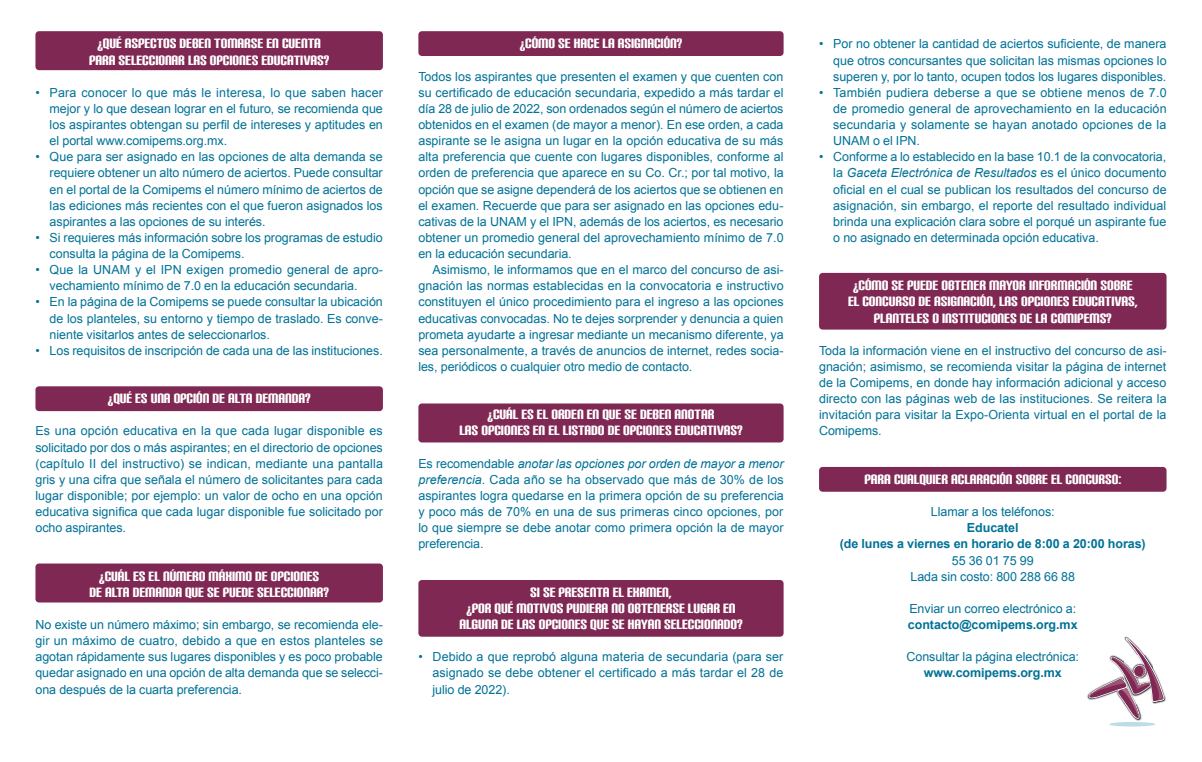
<style>
.page{position:relative;width:1202px;height:762px;background:#fff}
.page>*{position:absolute;margin:0;border:0;box-sizing:border-box;transform-origin:0 0}
._01_Título{font:16.25px "Carbon Block";letter-spacing:-.005em;color:#fff}
._02_Párrafo_sin_sang{font:12.5px/16.1px "Arial";color:#007297;text-align:justify}
._04_Inciso{font:12.5px/16.1px "Arial";letter-spacing:-.005em;color:#007297;text-align:justify}
._03_Párrafo_con_sang{font:12.5px/16.1px "Arial";letter-spacing:-.005em;color:#007297;text-align:justify}
._04_Inciso-2{font:700 12.5px "Arial";letter-spacing:-.005em;color:#007297}
.s1{font-style:italic}
</style>
<div class="page">
<div style="left:819px;top:273px;width:347px;height:57px;background:#802854;border-radius:4px"></div>
<div style="left:819px;top:467px;width:347px;height:25px;background:#802854;border-radius:4px"></div>
<div style="left:418px;top:403px;width:365px;height:39px;background:#802854;border-radius:4px"></div>
<div style="left:418px;top:580px;width:365px;height:57px;background:#802854;border-radius:4px"></div>
<div style="left:35px;top:386px;width:348px;height:25px;background:#802854;border-radius:4px"></div>
<div style="left:418px;top:31px;width:365px;height:25px;background:#802854;border-radius:4px"></div>
<div style="left:35px;top:563px;width:348px;height:39px;background:#802854;border-radius:4px"></div>
<div style="left:35px;top:31px;width:348px;height:39px;background:#802854;border-radius:4px"></div>
<hr style="left:1108px;top:722px;width:47px;height:4px;background:#bbdde8;border-radius:50%">
<img style="left:1124px;top:636px;width:42px;height:66px">
<svg style="left:1087px;top:638px;width:77px;height:82px"></svg>
<p class="_01_Título" style="left:97px;top:36px;width:225px">¿QUÉ ASPECTOS DEBEN TOMARSE EN CUENTA</p>
<p class="_01_Título" style="left:89px;top:52px;width:242px">PARA SELECCIONAR LAS OPCIONES EDUCATIVAS?</p>
<p class="_04_Inciso" style="left:50px;top:84px;width:335px;text-indent:-14px">• Para conocer lo que más le interesa, lo que saben hacer mejor y lo que desean lograr en el futuro, se recomienda que los aspirantes obtengan su perfil de intereses y aptitudes en el portal www.comipems.org.mx.</p>
<p class="_04_Inciso" style="left:50px;top:149px;width:335px;text-indent:-14px">• Que para ser asignado en las opciones de alta demanda se requiere obtener un alto número de aciertos. Puede consultar en el portal de la Comipems el número mínimo de aciertos de las ediciones más recientes con el que fueron asignados los aspirantes a las opciones de su interés.</p>
<p class="_04_Inciso" style="left:50px;top:230px;width:334px;text-indent:-14px">• Si requieres más información sobre los programas de estudio consulta la página de la Comipems.</p>
<p class="_04_Inciso" style="left:50px;top:262px;width:335px;text-indent:-14px">• Que la UNAM y el IPN exigen promedio general de apro&shy;vechamiento mínimo de 7.0 en la educación secundaria.</p>
<p class="_04_Inciso" style="left:50px;top:294px;width:334px;text-indent:-14px">• En la página de la Comipems se puede consultar la ubicación de los planteles, su entorno y tiempo de traslado. Es conve&shy;niente visitarlos antes de seleccionarlos.</p>
<p class="_04_Inciso" style="left:35px;top:342px;width:349px">• Los requisitos de inscripción de cada una de las instituciones.</p>
<p class="_01_Título" style="left:108px;top:391px;width:204px">¿QUÉ ES UNA OPCIÓN DE ALTA DEMANDA?</p>
<p class="_02_Párrafo_sin_sang" style="left:35px;top:423px;width:349px">Es una opción educativa en la que cada lugar disponible es solicitado por dos o más aspirantes; en el directorio de opciones (capítulo II del instructivo) se indican, mediante una pantalla gris y una cifra que señala el número de solicitantes para cada lugar disponible; por ejemplo: un valor de ocho en una opción educativa significa que cada lugar disponible fue solicitado por ocho aspirantes.</p>
<p class="_01_Título" style="left:99px;top:568px;width:221px">¿CUÁL ES EL NÚMERO MÁXIMO DE OPCIONES</p>
<p class="_01_Título" style="left:90px;top:584px;width:241px">DE ALTA DEMANDA QUE SE PUEDE SELECCIONAR?</p>
<p class="_02_Párrafo_sin_sang" style="left:35px;top:617px;width:349px">No existe un número máximo; sin embargo, se recomienda ele&shy;gir un máximo de cuatro, debido a que en estos planteles se agotan rápidamente sus lugares disponibles y es poco probable quedar asignado en una opción de alta demanda que se selecci&shy;ona después de la cuarta preferencia.</p>
<p class="_01_Título" style="left:519px;top:36px;width:164px">¿CÓMO SE HACE LA ASIGNACIÓN?</p>
<p class="_02_Párrafo_sin_sang" style="left:418px;top:68px;width:367px">Todos los aspirantes que presenten el examen y que cuenten con su certificado de educación secundaria, expedido a más tardar el día 28 de julio de 2022, son ordenados según el número de aciertos obtenidos en el examen (de mayor a menor). En ese orden, a cada aspirante se le asigna un lugar en la opción educativa de su más alta preferencia que cuente con lugares disponibles, conforme al orden de preferencia que aparece en su Co. Cr.; por tal motivo, la opción que se asigne dependerá de los aciertos que se obtienen en el examen. Recuerde que para ser asignado en las opciones edu&shy;cativas de la UNAM y el IPN, además de los aciertos, es necesario obtener un promedio general del aprovechamiento mínimo de 7.0 en la educación secundaria.</p>
<p class="_03_Párrafo_con_sang" style="left:418px;top:262px;width:367px;text-indent:14px">Asimismo, le informamos que en el marco del concurso de asi&shy;gnación las normas establecidas en la convocatoria e instructivo constituyen el único procedimiento para el ingreso a las opciones educativas convocadas. No te dejes sorprender y denuncia a quien prometa ayudarte a ingresar mediante un mecanismo diferente, ya sea personalmente, a través de anuncios de internet, redes socia&shy;les, periódicos o cualquier otro medio de contacto.</p>
<p class="_01_Título" style="left:487px;top:407px;width:228px">¿CUÁL ES EL ORDEN EN QUE SE DEBEN ANOTAR</p>
<p class="_01_Título" style="left:459px;top:423px;width:285px">LAS OPCIONES EN EL LISTADO DE OPCIONES EDUCATIVAS?</p>
<p class="_02_Párrafo_sin_sang" style="left:418px;top:455px;width:367px">Es recomendable <span class="s1">anotar las opciones por orden de mayor a menor preferencia</span>. Cada año se ha observado que más de 30% de los aspirantes logra quedarse en la primera opción de su preferencia y poco más de 70% en una de sus primeras cinco opciones, por lo que siempre se debe anotar como primera opción la de mayor preferencia.</p>
<p class="_01_Título" style="left:530px;top:584px;width:143px">SI SE PRESENTA EL EXAMEN,</p>
<p class="_01_Título" style="left:466px;top:600px;width:271px">¿POR QUÉ MOTIVOS PUDIERA NO OBTENERSE LUGAR EN</p>
<p class="_01_Título" style="left:459px;top:616px;width:284px">ALGUNA DE LAS OPCIONES QUE SE HAYAN SELECCIONADO?</p>
<p class="_04_Inciso" style="left:432px;top:649px;width:352px;text-indent:-14px">• Debido a que reprobó alguna materia de secundaria (para ser asignado se debe obtener el certificado a más tardar el 28 de julio de 2022).</p>
<p class="_04_Inciso" style="left:833px;top:36px;width:335px;text-indent:-14px">• Por no obtener la cantidad de aciertos suficiente, de manera que otros concursantes que solicitan las mismas opciones lo superen y, por lo tanto, ocupen todos los lugares disponibles.</p>
<p class="_04_Inciso" style="left:833px;top:84px;width:335px;text-indent:-14px">• También pudiera deberse a que se obtiene menos de 7.0 de promedio general de aprovechamiento en la educación secundaria y solamente se hayan anotado opciones de la UNAM o el IPN.</p>
<p class="_04_Inciso" style="left:833px;top:149px;width:335px;text-indent:-14px">• Conforme a lo establecido en la base 10.1 de la convocatoria, la <span class="s1">Gaceta Electrónica de Resultados</span> es el único documento oficial en el cual se publican los resultados del concurso de asignación, sin embargo, el reporte del resultado individual brinda una explicación clara sobre el porqué un aspirante fue o no asignado en determinada opción educativa.</p>
<p class="_01_Título" style="left:852px;top:278px;width:281px">¿CÓMO SE PUEDE OBTENER MAYOR INFORMACIÓN SOBRE</p>
<p class="_01_Título" style="left:847px;top:294px;width:291px">EL CONCURSO DE ASIGNACIÓN, LAS OPCIONES EDUCATIVAS,</p>
<p class="_01_Título" style="left:873px;top:310px;width:239px">PLANTELES O INSTITUCIONES DE LA COMIPEMS?</p>
<p class="_02_Párrafo_sin_sang" style="left:819px;top:342px;width:349px">Toda la información viene en el instructivo del concurso de asi&shy;gnación; asimismo, se recomienda visitar la página de internet de la Comipems, en donde hay información adicional y acceso directo con las páginas web de las instituciones. Se reitera la invitación para visitar la Expo-Orienta virtual en el portal de la Comipems.</p>
<p class="_01_Título" style="left:864px;top:471px;width:258px">PARA CUALQUIER ACLARACIÓN SOBRE EL CONCURSO:</p>
<p class="_04_Inciso" style="left:930px;top:504px;width:125px">Llamar a los teléfonos:</p>
<p class="_04_Inciso-2" style="left:966px;top:519px;width:53px">Educatel</p>
<p class="_04_Inciso-2" style="left:839px;top:536px;width:307px">(de lunes a viernes en horario de 8:00 a 20:00 horas)</p>
<p class="_04_Inciso" style="left:951px;top:552px;width:83px">55 36 01 75 99</p>
<p class="_04_Inciso" style="left:910px;top:568px;width:166px">Lada sin costo: 800 288 66 88</p>
<p class="_04_Inciso" style="left:909px;top:600px;width:168px">Enviar un correo electrónico a:</p>
<p class="_04_Inciso-2" style="left:907px;top:616px;width:171px">contacto@comipems.org.mx</p>
<p class="_04_Inciso" style="left:906px;top:649px;width:174px">Consultar la página electrónica:</p>
<p class="_04_Inciso-2" style="left:923px;top:665px;width:139px">www.comipems.org.mx</p>
</div>
